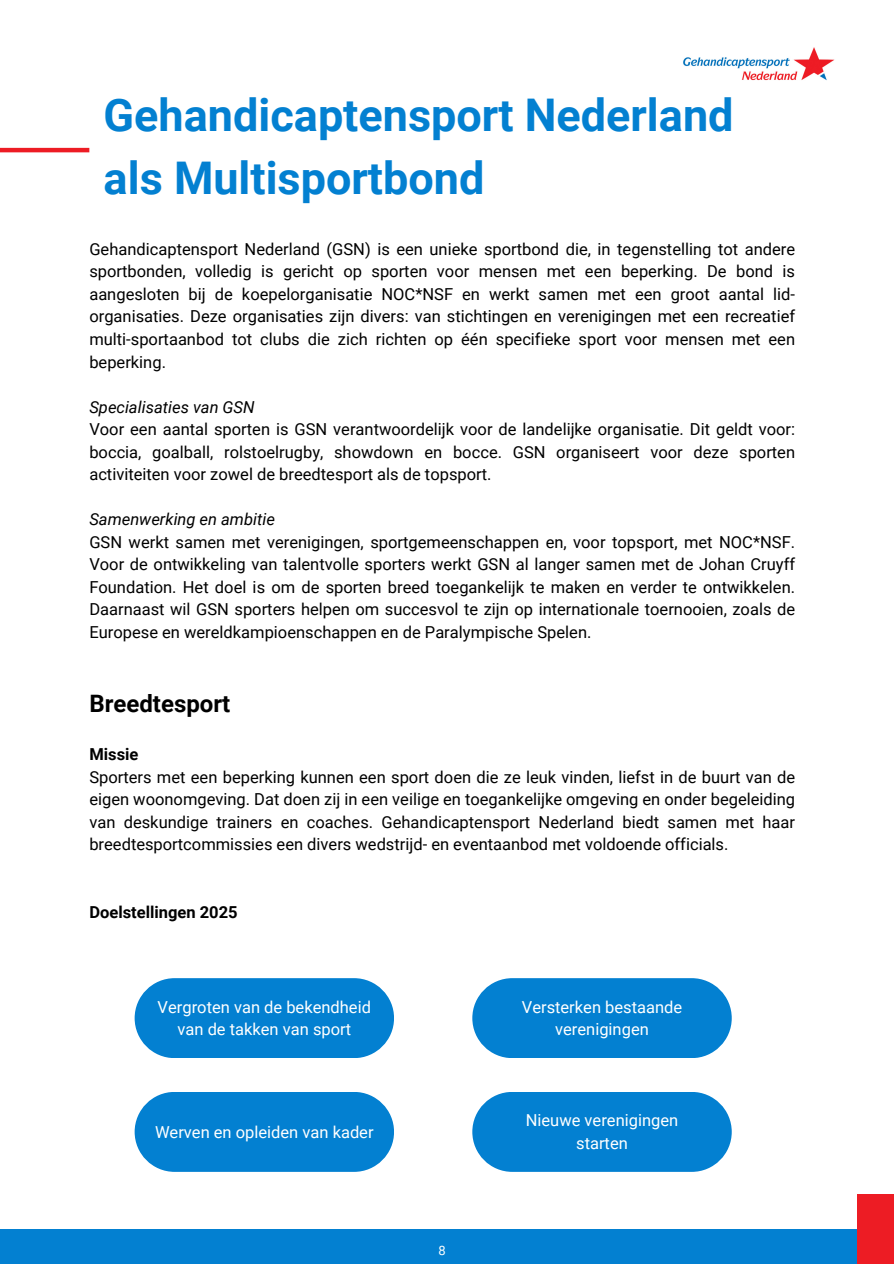
<style>
.page{position:relative;width:894px;height:1264px;background:#fff}
.page>*{position:absolute;margin:0;border:0;box-sizing:border-box;transform-origin:0 0}
.t1{font:700 45px/63px "Roboto";color:#0380d1}
.t2{font:700 24px "Roboto";color:#000}
.t3{font:16.5px/22.5px "Roboto";color:#000;text-align:justify}
.t4{font:16.5px/22.5px "Roboto";color:#fff;text-align:center}
.t5{font:italic 16.5px "Roboto";color:#000}
.t6{font:700 16.5px "Roboto";color:#000}
.t7{font:12.9px "Roboto";color:#fff}
</style>
<div class="page">
<hr style="left:0;top:148px;width:89px;height:4px;background:#ed1c24">
<div style="left:135px;top:978px;width:259px;height:80px;background:#0380d1;border-radius:40px"></div>
<div style="left:135px;top:1091px;width:259px;height:80px;background:#0380d1;border-radius:40px"></div>
<div style="left:472px;top:978px;width:259px;height:80px;background:#0380d1;border-radius:40px"></div>
<div style="left:472px;top:1091px;width:259px;height:80px;background:#0380d1;border-radius:40px"></div>
<div style="left:0;top:1229px;width:893px;height:34px;background:#0380d1"></div>
<div style="left:856px;top:1194px;width:37px;height:69px;background:#ed1c24"></div>
<img style="left:683px;top:47px;width:152px;height:34px">
<p class="t1" style="left:104px;top:84px;width:631px">Gehandicaptensport Nederland als Multisportbond</p>
<p class="t3" style="left:89px;top:238px;width:707px">Gehandicaptensport Nederland (GSN) is een unieke sportbond die, in tegenstelling tot andere sportbonden, volledig is gericht op sporten voor mensen met een beperking. De bond is aangesloten bij de koepelorganisatie NOC*NSF en werkt samen met een groot aantal lid&shy;organisaties. Deze organisaties zijn divers: van stichtingen en verenigingen met een recreatief multi-sportaanbod tot clubs die zich richten op één specifieke sport voor mensen met een beperking.</p>
<p class="t5" style="left:89px;top:397px;width:167px">Specialisaties van GSN</p>
<h1 class="t3" style="left:89px;top:418px;width:707px">Voor een aantal sporten is GSN verantwoordelijk voor de landelijke organisatie. Dit geldt voor: boccia, goalball, rolstoelrugby, showdown en bocce. GSN organiseert voor deze sporten activiteiten voor zowel de breedtesport als de topsport.</h1>
<p class="t5" style="left:89px;top:510px;width:187px">Samenwerking en ambitie</p>
<p class="t3" style="left:89px;top:530px;width:707px">GSN werkt samen met verenigingen, sportgemeenschappen en, voor topsport, met NOC*NSF.<br>Voor de ontwikkeling van talentvolle sporters werkt GSN al langer samen met de Johan Cruyff Foundation. Het doel is om de sporten breed toegankelijk te maken en verder te ontwikkelen.<br>Daarnaast wil GSN sporters helpen om succesvol te zijn op internationale toernooien, zoals de Europese en wereldkampioenschappen en de Paralympische Spelen.</p>
<p class="t2" style="left:89px;top:689px;width:142px">Breedtesport</p>
<p class="t6" style="left:89px;top:745px;width:51px">Missie</p>
<p class="t3" style="left:89px;top:766px;width:707px">Sporters met een beperking kunnen een sport doen die ze leuk vinden, liefst in de buurt van de eigen woonomgeving. Dat doen zij in een veilige en toegankelijke omgeving en onder begeleiding van deskundige trainers en coaches. Gehandicaptensport Nederland biedt samen met haar breedtesportcommissies een divers wedstrijd- en eventaanbod met voldoende officials.</p>
<h2 class="t6" style="left:89px;top:902px;width:150px">Doelstellingen 2025</h2>
<p class="t4" style="left:158px;top:995px;width:215px">Vergroten van de bekendheid van de takken van sport</p>
<h3 class="t4" style="left:155px;top:1120px;width:220px">Werven en opleiden van kader</h3>
<p class="t7" style="left:438px;top:1242px;width:9px">8</p>
<p class="t4" style="left:521px;top:995px;width:162px">Versterken bestaande verenigingen</p>
<p class="t4" style="left:525px;top:1109px;width:154px">Nieuwe verenigingen</p>
<p class="t4" style="left:576px;top:1131px;width:53px">starten</p>
</div>
